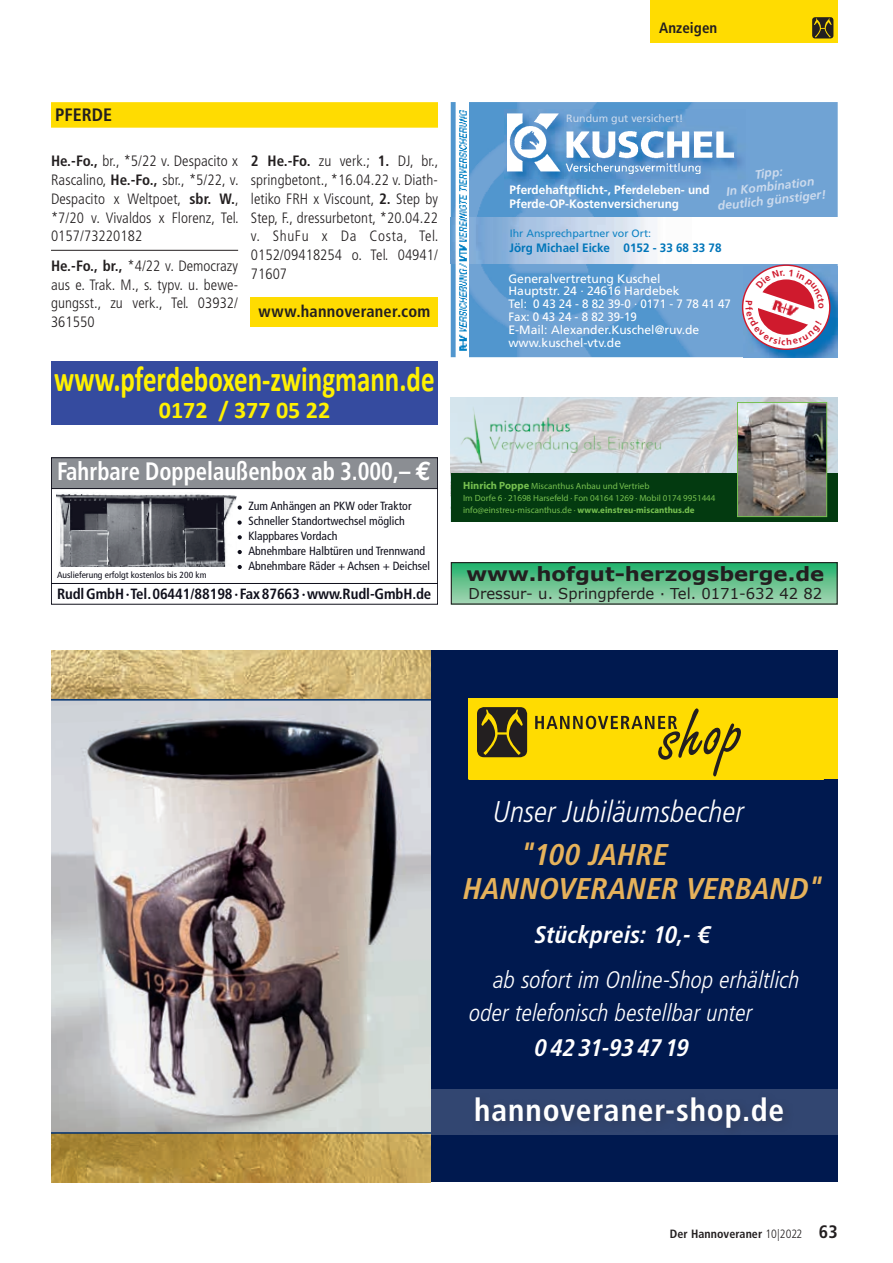
<style>
.page{position:relative;width:893px;height:1263px;background:#fff}
.page>*{position:absolute;margin:0;border:0;box-sizing:border-box;transform-origin:0 0}
.t1{font:700 36px "Calibri";color:#fff101;scale:.75 1}
.t2{font:700 condensed 31.5px "Frutiger LT Pro";letter-spacing:.025em;color:#fff}
.t3{font:italic 700 condensed 30px/34.5px "Frutiger LT Pro";letter-spacing:.005em;color:#e6b25b}
.t4{font:italic 300 condensed 30px "Frutiger LT Pro";color:#fff}
.t5{font:700 condensed 25.2px "Frutiger";color:#fff;scale:.9 1}
.t6{font:italic 300 condensed 24px/33px "Frutiger LT Pro";color:#fff}
.t7{font:italic 700 condensed 24px "Frutiger LT Pro";letter-spacing:.005em;color:#fff}
.t8{font:700 24px "Calibri";color:#fff101}
.t9{font:700 19.5px "Verdana";color:#231f20;scale:1.09 1}
.t10{font:700 condensed 18px "Frutiger LT Pro";color:#231f20}
.t11{font:700 condensed 16.5px "Frutiger LT Pro";letter-spacing:.01em;color:#231f20}
.t12{font:300 condensed 15px/18.8px "Frutiger LT Pro";letter-spacing:.005em;color:#231f20;text-align:justify}
.t13{font:15px "Verdana";color:#231f20}
.t14{font:700 condensed 15px "Frutiger LT Pro";letter-spacing:.005em;color:#231f20}
.t15{font:700 condensed 14.85px "Frutiger";letter-spacing:-.005em;color:#0f0f1b}
.t16{font:12.15px/12.9px "Frutiger";color:#fff}
.t17{font:700 12.15px/13.6px "Frutiger";color:#fff}
.t18{font:italic 700 12.15px/13.6px "Frutiger";color:#cbdaed;text-align:center}
.t19{font:700 12.15px "Frutiger";color:#0075b9;scale:.96 1}
.t20{font:700 condensed 12px "Frutiger LT Pro";letter-spacing:.005em;color:#231f20}
.t21{font:condensed 11.85px "Frutiger";color:#0f0f1b}
.t22{font:10.65px "Frutiger";color:#1083c4}
.t23{font:10.65px "Frutiger";color:#cbdaed}
.t24{font:9px/12px "Myriad Pro";color:#75bf4f}
.t25{font:condensed 8.85px "Frutiger";color:#0f0f1b;scale:1.07 1}
.s1{font-weight:700}
.s2{font-family:"Euro Mono";font-stretch:normal;font-size:26.7px}
.s3{font-weight:700;font-size:10.5px}
.s4{font-weight:300}
.s5{font-size:18px}
</style>
<div class="page">
<div style="left:651px;top:0;width:187px;height:43px;background:#ffdc01"></div>
<svg style="left:812px;top:17px;width:21px;height:21px"></svg>
<div style="left:51px;top:102px;width:387px;height:26px;background:#ffdc01"></div>
<div style="left:51px;top:457px;width:386px;height:31px;background:#8b8e93"></div>
<hr style="left:51px;top:583px;width:387px;height:1px;background:#0f0f1b">
<svg style="left:238px;top:505px;width:4px;height:5px"></svg>
<svg style="left:237px;top:520px;width:5px;height:5px"></svg>
<svg style="left:238px;top:535px;width:4px;height:4px"></svg>
<svg style="left:238px;top:550px;width:4px;height:4px"></svg>
<svg style="left:238px;top:565px;width:4px;height:4px"></svg>
<div style="left:51px;top:457px;width:387px;height:148px;border:1px solid #0f0f1b"></div>
<hr style="left:51px;top:488px;width:387px;height:1px;background:#0f0f1b">
<img style="left:57px;top:494px;width:179px;height:73px">
<img style="left:469px;top:102px;width:369px;height:255px">
<img style="left:504px;top:110px;width:245px;height:79px">
<img style="left:508px;top:110px;width:242px;height:64px">
<img style="left:469px;top:217px;width:369px;height:47px">
<img style="left:744px;top:267px;width:94px;height:90px">
<svg style="left:743px;top:265px;width:87px;height:84px"></svg>
<svg style="left:451px;top:102px;width:16px;height:256px"></svg>
<img style="left:451px;top:398px;width:387px;height:75px">
<div style="left:451px;top:473px;width:387px;height:48px;background:#033a10"></div>
<img style="left:453px;top:398px;width:229px;height:75px">
<img style="left:739px;top:404px;width:86px;height:111px">
<div style="left:737px;top:402px;width:90px;height:115px;border:1px solid #75bf4f"></div>
<div style="left:451px;top:563px;width:386px;height:41px;background:linear-gradient(to bottom,#22b16b,#aad5b4)"></div>
<div style="left:451px;top:562px;width:387px;height:43px;border:1px solid #231f20"></div>
<hr style="left:51px;top:250px;width:187px;height:1px;background:#231f20">
<div style="left:51px;top:361px;width:387px;height:64px;background:#354b9f"></div>
<div style="left:251px;top:297px;width:187px;height:30px;background:#ffdc01"></div>
<div style="left:51px;top:651px;width:787px;height:531px;background:#00194f"></div>
<img style="left:51px;top:651px;width:380px;height:531px">
<div style="left:422px;top:1089px;width:416px;height:45px;background:#324671"></div>
<div style="left:468px;top:698px;width:370px;height:81px;background:#ffdc01"></div>
<svg style="left:477px;top:707px;width:264px;height:70px"></svg>
<div style="left:470px;top:1091px;width:325px;height:48px;background:#231f20;opacity:.3"></div>
<img style="left:51px;top:699px;width:380px;height:435px">
<svg style="left:731px;top:269px;width:107px;height:76px"></svg>
<p class="t14" style="left:659px;top:19px;width:60px">Anzeigen</p>
<p class="t10" style="left:55px;top:104px;width:59px">PFERDE</p>
<p class="t12" style="left:51px;top:152px;width:189px"><span class="s1">He.-Fo.,</span> br., *5/22 v. Despacito x Rascalino, <span class="s1">He.-Fo.,</span> sbr., *5/22, v.<br>Despacito x Weltpoet, <span class="s1">sbr. W.</span>, *7/20 v. Vivaldos x Florenz, Tel.<br>0157/73220182</p>
<p class="t12" style="left:51px;top:256px;width:189px"><span class="s1">He.-Fo., br.,</span> *4/22 v. Democrazy aus e. Trak. M., s. typv. u. bewe&shy;gungsst., zu verk., Tel. 03932/ 361550</p>
<h1 class="t1" style="left:54px;top:353px;width:509px">www.pferdeboxen-zwingmann.de</h1>
<h3 class="t8" style="left:159px;top:393px;width:173px">0172 / 377 05 22</h3>
<p class="t12" style="left:251px;top:152px;width:189px"><span class="s1">2 He.-Fo.</span> zu verk.; <span class="s1">1.</span> DJ, br., springbetont., *16.04.22 v. Diath&shy;letiko FRH x Viscount, <span class="s1">2.</span> Step by Step, F., dressurbetont, *20.04.22 v. ShuFu x Da Costa, Tel.<br>0152/09418254 o. Tel. 04941/ 71607</p>
<p class="t11" style="left:259px;top:302px;width:173px">www.hannoveraner.com</p>
<h3 class="t5" style="left:57px;top:456px;width:417px">Fahrbare Doppelaußenbox ab 3.000,– <span class="s2">€</span></h3>
<p class="t25" style="left:57px;top:570px;width:141px">Auslieferung erfolgt kostenlos bis 200 km</p>
<p class="t21" style="left:238px;top:499px;width:175px">- Zum Anhängen an PKW oder Traktor</p>
<p class="t21" style="left:238px;top:514px;width:168px">- Schneller Standortwechsel möglich</p>
<p class="t21" style="left:238px;top:529px;width:101px">- Klappbares Vordach</p>
<p class="t21" style="left:238px;top:544px;width:189px">- Abnehmbare Halbtüren und Trennwand</p>
<p class="t21" style="left:238px;top:559px;width:194px">- Abnehmbare Räder + Achsen + Deichsel</p>
<p class="t15" style="left:57px;top:585px;width:376px">Rudl GmbH · Tel. 06441/88198 · Fax 87663 · www.Rudl-GmbH.de</p>
<p class="t23" style="left:566px;top:112px;width:119px">Rundum gut versichert!</p>
<p class="t18" style="left:714px;top:172px;width:110px;rotate:-6deg">Tipp:<br>In Kombination deutlich günstiger!</p>
<p class="t17" style="left:510px;top:183px;width:202px">Pferdehaftpflicht-, Pferdeleben- und<br>Pferde-OP-Kostenversicherung</p>
<p class="t19" style="left:510px;top:241px;width:222px">Jörg Michael Eicke 0152 - 33 68 33 78</p>
<p class="t22" style="left:510px;top:227px;width:143px">Ihr Ansprechpartner vor Ort:</p>
<p class="t16" style="left:508px;top:272px;width:224px">Generalvertretung Kuschel<br>Hauptstr. 24 · 24616 Hardebek<br>Tel: 0 43 24 - 8 82 39-0 · 0171 - 7 78 41 47<br>Fax: 0 43 24 - 8 82 39-19<br>E-Mail: Alexander.Kuschel@ruv.de www.kuschel-vtv.de</p>
<p class="t24" style="left:463px;top:480px;width:254px"><span class="s3">Hinrich Poppe</span> Miscanthus Anbau und Vertrieb<br>Im Dorfe 6 · 21698 Harsefeld · Fon 04164 1269 · Mobil 0174 9951444 info@einstreu-miscanthus.de · <span class="s1">www.einstreu-miscanthus.de</span></p>
<h3 class="t9" style="left:466px;top:560px;width:330px">www.hofgut-herzogsberge.de</h3>
<p class="t13" style="left:469px;top:583px;width:355px">Dressur- u. Springpferde · Tel. 0171-632 42 82</p>
<h3 class="t4" style="left:493px;top:794px;width:252px">Unser Jubiläumsbecher</h3>
<h3 class="t3" style="left:463px;top:837px;width:361px;text-indent:57px">"100 JAHRE<br>HANNOVERANER VERBAND"</h3>
<h3 class="t7" style="left:535px;top:920px;width:177px">Stückpreis: 10,- €</h3>
<h3 class="t6" style="left:469px;top:964px;width:332px;text-indent:24px">ab sofort im Online-Shop erhältlich oder telefonisch bestellbar unter</h3>
<h3 class="t7" style="left:535px;top:1033px;width:156px">0 42 31-93 47 19</h3>
<h2 class="t2" style="left:474px;top:1091px;width:312px">hannoveraner-shop.de</h2>
<p class="t20" style="left:670px;top:1227px;width:169px">Der Hannoveraner <span class="s4">10|2022</span> <span class="s5">63</span></p>
</div>
